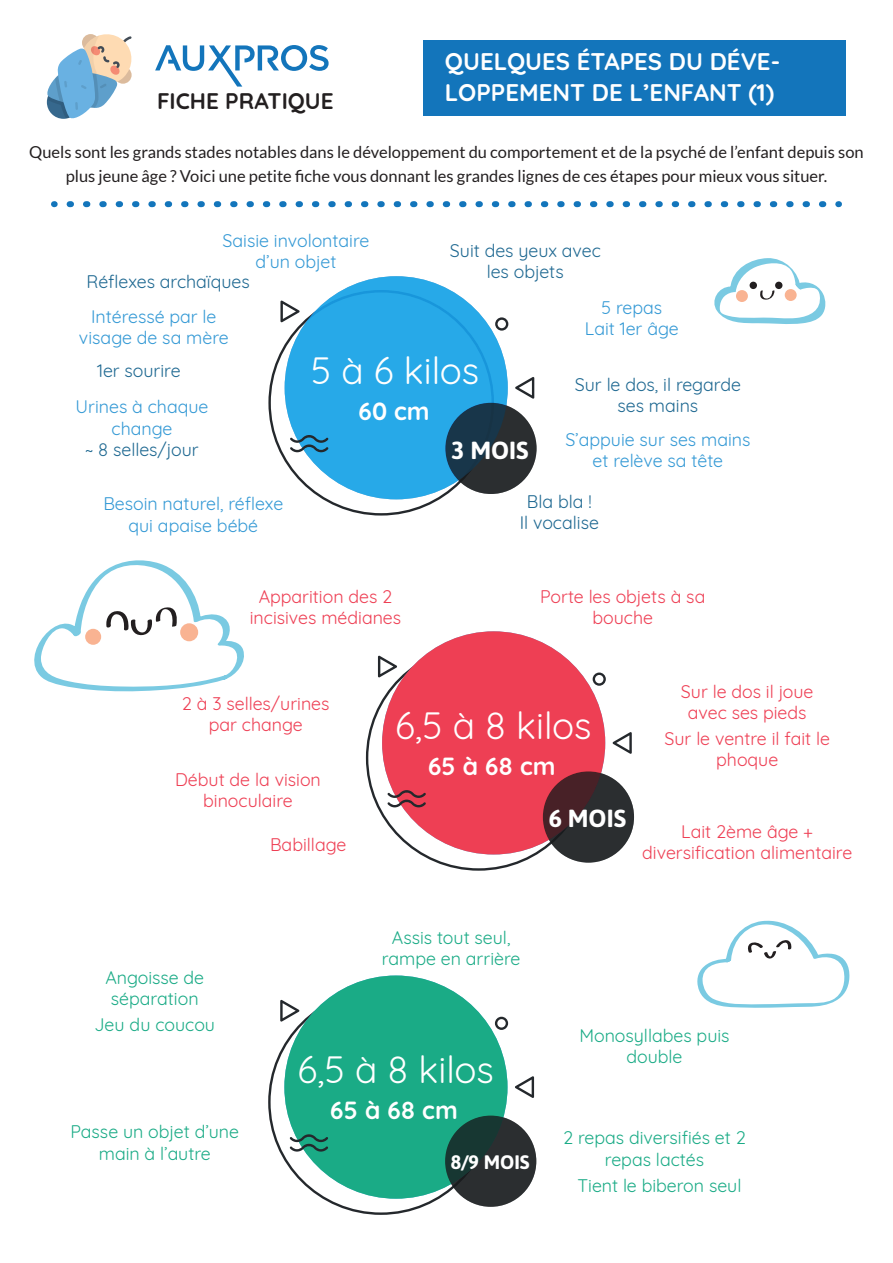
<style>
.page{position:relative;width:893px;height:1263px;background:#fff}
.page>*{position:absolute;margin:0;border:0;box-sizing:border-box;transform-origin:0 0}
.t1{font:37.05px "Quicksand";color:#fff}
.t2{font:700 24.75px "Quicksand";color:#fff}
.t3{font:700 24.75px "Asap";color:#fff}
.t4{font:700 24px/31.5px "Quicksand";color:#fff}
.t5{font:700 22.5px "Quicksand";color:#231f20}
.t6{font:700 19.5px "Asap";color:#fff}
.t7{font:17.85px/21.3px "Quicksand";color:#ee3f54;text-align:center}
.t8{font:17.85px/21.3px "Quicksand";color:#1aab86;text-align:center}
.t9{font:17.85px/21.3px "Quicksand";color:#3499d5;text-align:center}
.t10{font:17.85px/21.3px "Quicksand";color:#1e6891;text-align:center}
.t11{font:16.5px/24px "Lato";color:#231f20;text-align:center}
</style>
<div class="page">
<svg style="left:34px;top:560px;width:210px;height:132px"></svg>
<div style="left:85px;top:629px;width:16px;height:16px;background:#f9b392;border-radius:50%"></div>
<div style="left:180px;top:623px;width:18px;height:18px;background:#f9b392;border-radius:50%"></div>
<svg style="left:714px;top:258px;width:112px;height:66px"></svg>
<div style="left:736px;top:290px;width:12px;height:12px;background:#f9b392;border-radius:50%"></div>
<div style="left:785px;top:289px;width:12px;height:12px;background:#f9b392;border-radius:50%"></div>
<div style="left:750px;top:282px;width:7px;height:7px;background:#231f20;border-radius:50%"></div>
<div style="left:775px;top:282px;width:7px;height:7px;background:#231f20;border-radius:50%"></div>
<svg style="left:697px;top:920px;width:153px;height:88px"></svg>
<svg style="left:70px;top:201px;width:757px;height:6px"></svg>
<svg style="left:155px;top:45px;width:174px;height:42px"></svg>
<div style="left:424px;top:41px;width:422px;height:75px;background:#1375bb"></div>
<svg style="left:268px;top:290px;width:226px;height:225px"></svg>
<div style="left:285px;top:276px;width:223px;height:223px;background:#27a9e8;border-radius:50%"></div>
<svg style="left:445px;top:403px;width:92px;height:91px;background:#23323d"></svg>
<svg style="left:290px;top:435px;width:38px;height:17px"></svg>
<svg style="left:495px;top:317px;width:13px;height:14px"></svg>
<svg style="left:515px;top:377px;width:19px;height:22px"></svg>
<svg style="left:280px;top:300px;width:20px;height:22px"></svg>
<svg style="left:366px;top:645px;width:225px;height:226px"></svg>
<div style="left:382px;top:631px;width:223px;height:223px;background:#ee3f54;border-radius:50%"></div>
<svg style="left:543px;top:771px;width:91px;height:91px;background:#352a2d"></svg>
<svg style="left:387px;top:790px;width:39px;height:17px"></svg>
<svg style="left:593px;top:672px;width:13px;height:14px"></svg>
<svg style="left:613px;top:732px;width:19px;height:22px"></svg>
<svg style="left:378px;top:656px;width:19px;height:21px"></svg>
<svg style="left:268px;top:989px;width:226px;height:226px"></svg>
<div style="left:284px;top:975px;width:223px;height:224px;background:#1aab86;border-radius:50%"></div>
<svg style="left:445px;top:1115px;width:91px;height:92px;background:#243231"></svg>
<svg style="left:290px;top:1134px;width:38px;height:17px"></svg>
<svg style="left:495px;top:1017px;width:13px;height:13px"></svg>
<svg style="left:515px;top:1076px;width:19px;height:22px"></svg>
<svg style="left:280px;top:1000px;width:19px;height:21px"></svg>
<svg style="left:46px;top:34px;width:86px;height:85px"></svg>
<p class="t5" style="left:157px;top:83px;width:178px">FICHE PRATIQUE</p>
<h3 class="t4" style="left:445px;top:43px;width:337px">QUELQUES ÉTAPES DU DÉVE-<br>LOPPEMENT DE L’ENFANT (1)</h3>
<p class="t11" style="left:29px;top:140px;width:836px">Quels sont les grands stades notables dans le développement du comportement et de la psyché de l’enfant depuis son plus jeune âge ? Voici une petite fiche vous donnant les grandes lignes de ces étapes pour mieux vous situer.</p>
<p class="t9" style="left:222px;top:228px;width:148px">Saisie involontaire d’un objet</p>
<p class="t10" style="left:450px;top:238px;width:152px">Suit des yeux avec les objets</p>
<p class="t10" style="left:87px;top:269px;width:165px">Réflexes archaïques</p>
<p class="t9" style="left:79px;top:304px;width:151px">Intéressé par le visage de sa mère</p>
<p class="t10" style="left:97px;top:358px;width:85px">1er sourire</p>
<p class="t9" style="left:585px;top:295px;width:95px">5 repas<br>Lait 1er âge</p>
<h1 class="t1" style="left:311px;top:342px;width:170px">5 à 6 kilos</h1>
<p class="t10" style="left:575px;top:372px;width:168px">Sur le dos, il regarde ses mains</p>
<p class="t9" style="left:565px;top:427px;width:187px">S’appuie sur ses mains et relève sa tête</p>
<p class="t10" style="left:520px;top:489px;width:81px">Bla bla !<br>Il vocalise</p>
<p class="t9" style="left:76px;top:395px;width:134px">Urines à chaque change</p>
<p class="t10" style="left:85px;top:437px;width:115px">~ 8 selles/jour</p>
<h2 class="t2" style="left:358px;top:391px;width:73px">60 cm</h2>
<h2 class="t3" style="left:451px;top:433px;width:79px">3 MOIS</h2>
<p class="t9" style="left:103px;top:491px;width:181px">Besoin naturel, réflexe qui apaise bébé</p>
<p class="t7" style="left:250px;top:584px;width:153px">Apparition des 2 incisives médianes</p>
<p class="t7" style="left:540px;top:584px;width:167px">Porte les objets à sa bouche</p>
<p class="t7" style="left:182px;top:691px;width:149px">2 à 3 selles/urines par change</p>
<p class="t7" style="left:175px;top:767px;width:147px">Début de la vision binoculaire</p>
<p class="t7" style="left:270px;top:832px;width:78px">Babillage</p>
<p class="t8" style="left:105px;top:965px;width:100px">Angoisse de séparation</p>
<h1 class="t1" style="left:395px;top:697px;width:198px">6,5 à 8 kilos</h1>
<h2 class="t2" style="left:428px;top:746px;width:129px">65 à 68 cm</h2>
<h2 class="t3" style="left:549px;top:801px;width:79px">6 MOIS</h2>
<p class="t7" style="left:681px;top:679px;width:134px">Sur le dos il joue avec ses pieds</p>
<p class="t7" style="left:664px;top:726px;width:167px">Sur le ventre il fait le phoque</p>
<p class="t7" style="left:642px;top:819px;width:212px">Lait 2ème âge + diversification alimentaire</p>
<p class="t8" style="left:382px;top:925px;width:140px">Assis tout seul, rampe en arrière</p>
<p class="t8" style="left:94px;top:1013px;width:122px">Jeu du coucou</p>
<p class="t8" style="left:70px;top:1119px;width:170px">Passe un objet d’une main à l’autre</p>
<h1 class="t1" style="left:298px;top:1041px;width:198px">6,5 à 8 kilos</h1>
<h2 class="t2" style="left:330px;top:1090px;width:129px">65 à 68 cm</h2>
<p class="t6" style="left:451px;top:1148px;width:80px">8/9 MOIS</p>
<p class="t8" style="left:579px;top:1023px;width:152px">Monosyllabes puis double</p>
<p class="t8" style="left:563px;top:1125px;width:184px">2 repas diversifiés et 2 repas lactés</p>
<p class="t8" style="left:577px;top:1173px;width:165px">Tient le biberon seul</p>
</div>
